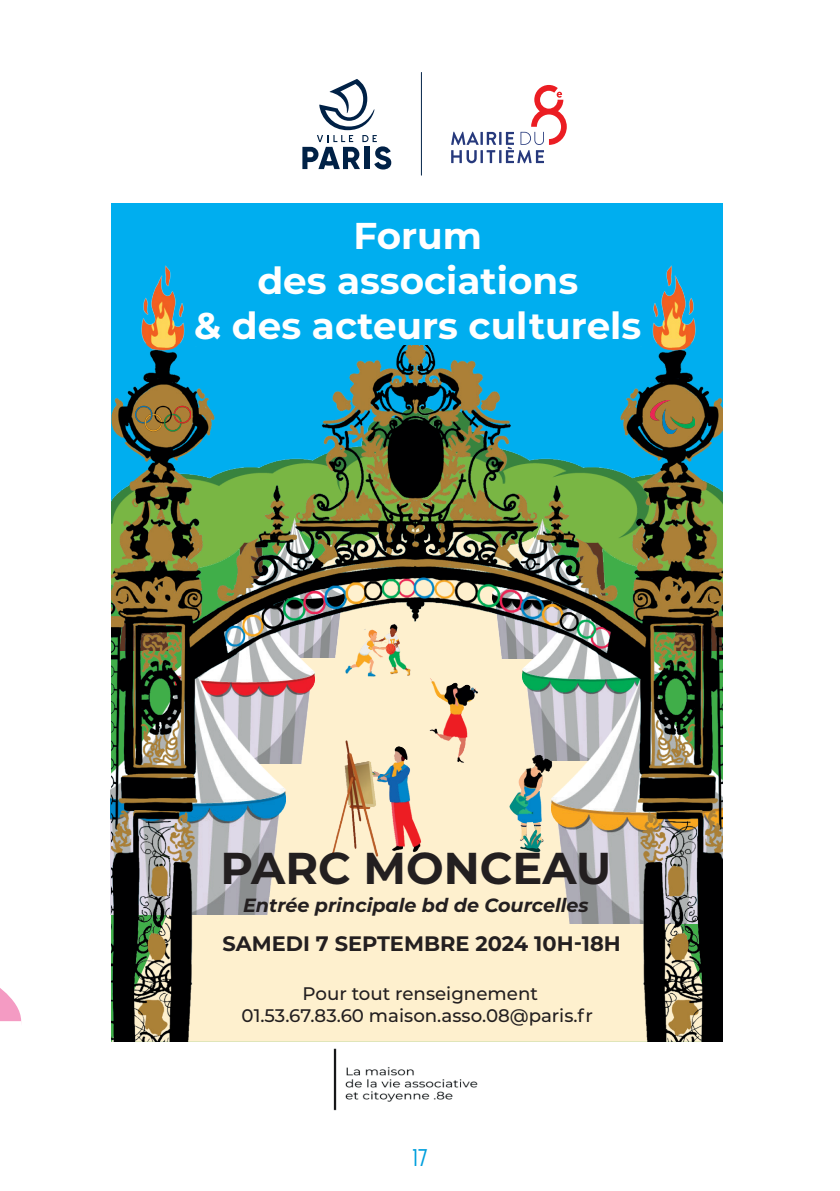
<style>
.page{position:relative;width:840px;height:1191px;background:#fff}
.page>*{position:absolute;margin:0;border:0;box-sizing:border-box;transform-origin:0 0}
.t1{font:700 44.6px "Montserrat";color:#231f20}
.t2{font:700 37.2px/44.8px "Montserrat";color:#fff;text-align:center}
.t3{font:26px "Kobe 1.1";color:#009fdd}
.t4{font:700 21px "Montserrat";color:#231f20}
.t5{font:italic 700 19.2px "Montserrat";color:#231f20}
.t6{font:500 18.2px/21.8px "Montserrat";color:#231f20;text-align:center}
</style>
<div class="page">
<svg style="left:0;top:988px;width:21px;height:34px"></svg>
<div style="left:111px;top:203px;width:612px;height:396px;background:#00aeef"></div>
<img style="left:111px;top:346px;width:612px;height:695px">
<svg style="left:302px;top:79px;width:89px;height:90px"></svg>
<svg style="left:420px;top:72px;width:1px;height:103px"></svg>
<svg style="left:451px;top:85px;width:115px;height:78px"></svg>
<svg style="left:526px;top:822px;width:9px;height:20px"></svg>
<img style="left:333px;top:1048px;width:145px;height:63px">
<img style="left:630px;top:265px;width:87px;height:123px">
<img style="left:119px;top:265px;width:88px;height:123px">
<img style="left:135px;top:390px;width:55px;height:52px">
<img style="left:649px;top:400px;width:45px;height:33px">
<svg style="left:374px;top:639px;width:15px;height:8px"></svg>
<h2 class="t2" style="left:194px;top:211px;width:448px">Forum<br>des associations<br>&amp; des acteurs culturels</h2>
<h1 class="t1" style="left:220px;top:836px;width:392px">PARC MONCEAU</h1>
<p class="t5" style="left:243px;top:891px;width:347px">Entrée principale bd de Courcelles</p>
<p class="t4" style="left:222px;top:928px;width:399px">SAMEDI 7 SEPTEMBRE 2024 10H-18H</p>
<p class="t6" style="left:241px;top:982px;width:352px">Pour tout renseignement<br>01.53.67.83.60 maison.asso.08@paris.fr</p>
<h3 class="t3" style="left:412px;top:1143px;width:17px">17</h3>
</div>
